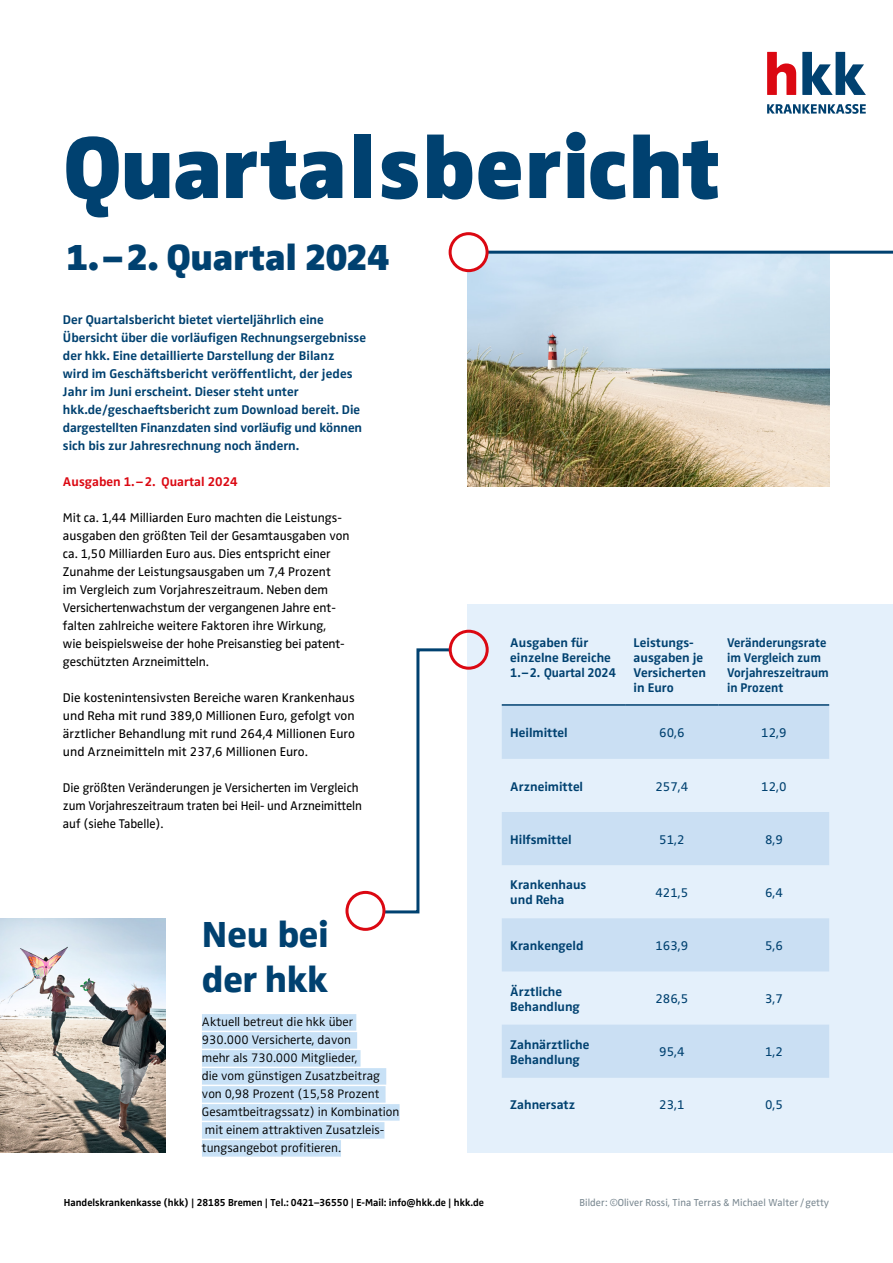
<style>
.page{position:relative;width:893px;height:1263px;background:#fff}
.page>*{position:absolute;margin:0;border:0;box-sizing:border-box;transform-origin:0 0}
.t1{font:900 90px "Zwo Pro";letter-spacing:.01em;color:#004170}
.t2{font:900 37.5px "Zwo Pro";letter-spacing:-.01em;color:#004170}
.t3{font:800 37.5px/45px "Zwo Pro";letter-spacing:-.01em;color:#004170}
.t4{font:13.05px/18px "Zwo Pro";color:#000}
.t5{font:700 13.05px/15px "Zwo Pro";color:#004170}
.t6{font:13.05px/18px "Zwo Pro";color:#000;scale:.95 1}
.t7{font:13.05px "Zwo Pro";color:#004170}
.t8{font:700 13.05px/15px "Zwo Pro";color:#004170;scale:.95 1}
.t9{font:700 13.05px "Zwo Pro";color:#db0812}
.t10{font:300 12.75px/18px "Zwo Pro";color:#000}
.t11{font:700 10.5px "Zwo Pro";color:#000;scale:.96 1}
.t12{font:10.5px "Zwo Pro";color:#7a8891}
</style>
<div class="page">
<div style="left:468px;top:604px;width:425px;height:548px;background:#e4f0fb"></div>
<img style="left:468px;top:254px;width:361px;height:232px">
<hr style="left:487px;top:251px;width:406px;height:3px;background:#004170">
<img style="left:0;top:918px;width:166px;height:234px">
<div style="left:450px;top:234px;width:37px;height:37px;background:#fff;border-radius:50%"></div>
<div style="left:449px;top:232px;width:40px;height:40px;border:3px solid #db0812;border-radius:50%"></div>
<svg style="left:381px;top:647px;width:72px;height:268px"></svg>
<div style="left:449px;top:630px;width:40px;height:40px;border:3px solid #db0812;border-radius:50%"></div>
<div style="left:345px;top:891px;width:40px;height:40px;border:3px solid #db0812;border-radius:50%"></div>
<div style="left:202px;top:1014px;width:154px;height:17px;background:#c8e1f6"></div>
<div style="left:202px;top:1032px;width:155px;height:17px;background:#c8e1f6"></div>
<div style="left:202px;top:1050px;width:159px;height:17px;background:#c8e1f6"></div>
<div style="left:202px;top:1068px;width:184px;height:17px;background:#c8e1f6"></div>
<div style="left:202px;top:1086px;width:184px;height:17px;background:#c8e1f6"></div>
<div style="left:202px;top:1104px;width:198px;height:17px;background:#c8e1f6"></div>
<div style="left:202px;top:1122px;width:182px;height:17px;background:#c8e1f6"></div>
<div style="left:202px;top:1140px;width:139px;height:17px;background:#c8e1f6"></div>
<svg style="left:502px;top:706px;width:327px;height:372px;fill:#cadff3"></svg>
<hr style="left:502px;top:704px;width:123px;height:2px;background:#004170">
<hr style="left:625px;top:704px;width:94px;height:2px;background:#004170">
<hr style="left:719px;top:704px;width:110px;height:2px;background:#004170">
<svg style="left:767px;top:52px;width:29px;height:43px"></svg>
<svg style="left:802px;top:52px;width:64px;height:43px"></svg>
<svg style="left:767px;top:104px;width:99px;height:10px"></svg>
<h1 class="t1" style="left:64px;top:98px;width:658px">Quartalsbericht</h1>
<h2 class="t2" style="left:66px;top:228px;width:324px">1.–2. Quartal 2024</h2>
<p class="t5" style="left:63px;top:310px;width:305px;line-height:18px">Der Quartalsbericht bietet vierteljährlich eine Übersicht über die vorläufigen Rechnungsergebnisse der hkk. Eine detaillierte Darstellung der Bilanz<br>wird im Geschäftsbericht veröffentlicht, der jedes Jahr im Juni erscheint. Dieser steht unter hkk.de/geschaeftsbericht zum Download bereit. Die dargestellten Finanzdaten sind vorläufig und können sich bis zur Jahresrechnung noch ändern.</p>
<p class="t9" style="left:63px;top:472px;width:176px">Ausgaben 1.–2. Quartal 2024</p>
<p class="t4" style="left:63px;top:508px;width:288px">Mit ca. 1,44 Milliarden Euro machten die Leistungs&shy;ausgaben den größten Teil der Gesamtausgaben von ca. 1,50 Milliarden Euro aus. Dies entspricht einer Zunahme der Leistungsausgaben um 7,4 Prozent<br>im Vergleich zum Vorjahreszeitraum. Neben dem Versichertenwachstum der vergangenen Jahre ent&shy;falten zahlreiche weitere Faktoren ihre Wirkung,<br>wie beispielsweise der hohe Preisanstieg bei patent&shy;geschützten Arzneimitteln.</p>
<p class="t4" style="left:63px;top:688px;width:294px;text-align:justify">Die kostenintensivsten Bereiche waren Krankenhaus und Reha mit rund 389,0 Millionen Euro, gefolgt von ärztlicher Behandlung mit rund 264,4 Millionen Euro und Arzneimitteln mit 237,6 Millionen Euro.</p>
<p class="t6" style="left:63px;top:778px;width:316px">Die größten Veränderungen je Versicherten im Vergleich zum Vorjahreszeitraum traten bei Heil- und Arzneimitteln auf (siehe Tabelle).</p>
<h2 class="t3" style="left:202px;top:909px;width:128px">Neu bei der hkk</h2>
<p class="t10" style="left:202px;top:1012px;width:199px">Aktuell betreut die hkk über<br>930.000 Versicherte, davon<br>mehr als 730.000 Mitglieder,<br>die vom günstigen Zusatzbeitrag von 0,98 Prozent (15,58 Prozent<br>Gesamtbeitragssatz) in Kombination mit einem attraktiven Zusatzleis&shy;tungsangebot profitieren.</p>
<p class="t5" style="left:510px;top:634px;width:107px">Ausgaben für einzelne Bereiche<br>1.–2. Quartal 2024</p>
<p class="t5" style="left:634px;top:634px;width:74px">Leistungs&shy;ausgaben je<br>Versicherten in Euro</p>
<p class="t8" style="left:727px;top:634px;width:109px">Veränderungsrate im Vergleich zum<br>Vorjahreszeitraum in Prozent</p>
<p class="t5" style="left:510px;top:724px;width:59px">Heilmittel</p>
<p class="t7" style="left:659px;top:723px;width:27px">60,6</p>
<p class="t7" style="left:761px;top:723px;width:27px">12,9</p>
<p class="t5" style="left:510px;top:778px;width:74px">Arzneimittel</p>
<p class="t7" style="left:655px;top:776px;width:34px">257,4</p>
<p class="t7" style="left:761px;top:776px;width:27px">12,0</p>
<p class="t5" style="left:510px;top:831px;width:63px">Hilfsmittel</p>
<p class="t7" style="left:659px;top:829px;width:27px">51,2</p>
<p class="t7" style="left:765px;top:829px;width:19px">8,9</p>
<p class="t5" style="left:510px;top:876px;width:78px">Krankenhaus und Reha</p>
<p class="t7" style="left:655px;top:882px;width:34px">421,5</p>
<p class="t7" style="left:765px;top:882px;width:19px">6,4</p>
<p class="t5" style="left:510px;top:937px;width:75px">Krankengeld</p>
<p class="t7" style="left:655px;top:936px;width:34px">163,9</p>
<p class="t7" style="left:765px;top:936px;width:19px">5,6</p>
<p class="t5" style="left:510px;top:983px;width:71px">Ärztliche<br>Behandlung</p>
<p class="t7" style="left:655px;top:989px;width:34px">286,5</p>
<p class="t7" style="left:765px;top:989px;width:19px">3,7</p>
<p class="t5" style="left:510px;top:1036px;width:81px">Zahnärztliche<br>Behandlung</p>
<p class="t7" style="left:659px;top:1042px;width:27px">95,4</p>
<p class="t7" style="left:765px;top:1042px;width:19px">1,2</p>
<p class="t5" style="left:510px;top:1097px;width:66px">Zahnersatz</p>
<p class="t7" style="left:659px;top:1095px;width:27px">23,1</p>
<p class="t7" style="left:765px;top:1095px;width:19px">0,5</p>
<p class="t11" style="left:64px;top:1194px;width:439px">Handelskrankenkasse (hkk) | 28185 Bremen | Tel.: 0421–36550 | E-Mail: info@hkk.de | hkk.de</p>
<p class="t12" style="left:580px;top:1195px;width:251px">Bilder: ©Oliver Rossi, Tina Terras &amp; Michael Walter /getty</p>
</div>
